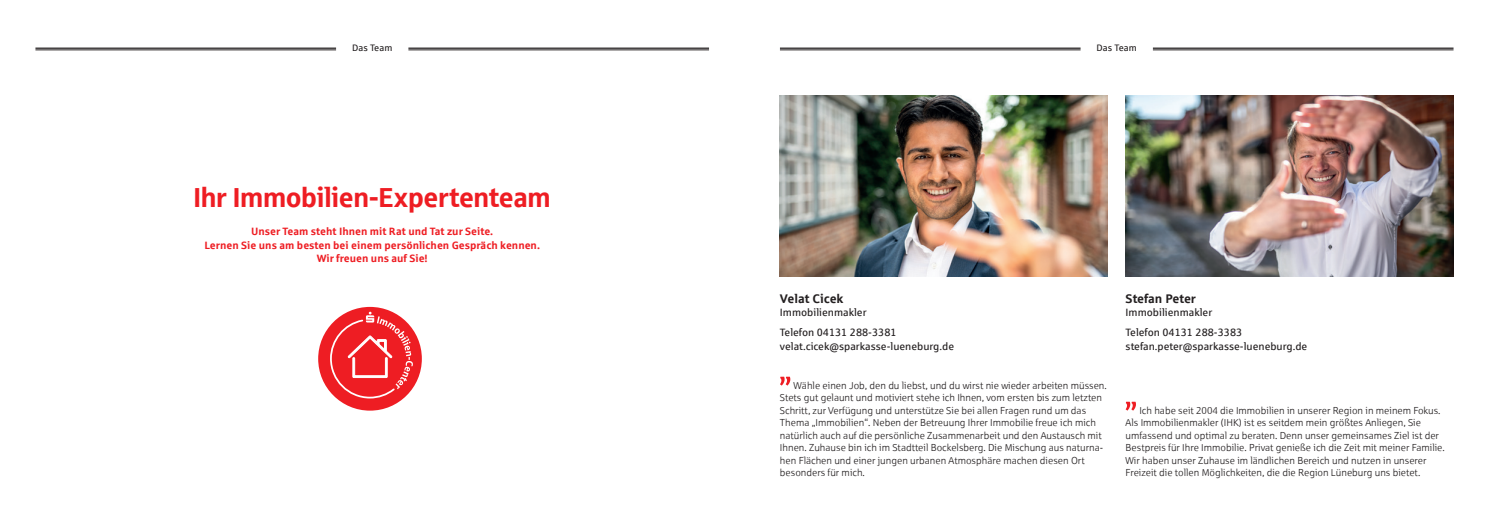
<style>
.page{position:relative;width:1489px;height:525px;background:#fff}
.page>*{position:absolute;margin:0;border:0;box-sizing:border-box;transform-origin:0 0}
.t1{font:27.5px "Sparkasse Head";letter-spacing:.01em;color:#ee1d23}
.t2{font:700 12.5px "Sparkasse Rg";color:#231f20}
.t3{font:10.62px/20px "Sparkasse Rg";color:#231f20}
.t4{font:700 10.62px/13.8px "Sparkasse Rg";color:#ee1d23;text-align:center}
.t5{font:10px/12.5px "Sparkasse Lt";color:#231f20}
.t6{font:9.38px "Sparkasse Rg";letter-spacing:.01em;color:#231f20}
</style>
<div class="page">
<hr style="left:35px;top:48px;width:301px;height:1px;background:#231f20">
<hr style="left:35px;top:50px;width:301px;height:1px;background:#231f20">
<hr style="left:780px;top:48px;width:300px;height:1px;background:#231f20">
<hr style="left:780px;top:50px;width:300px;height:1px;background:#231f20">
<hr style="left:408px;top:48px;width:301px;height:1px;background:#231f20">
<hr style="left:408px;top:50px;width:301px;height:1px;background:#231f20">
<hr style="left:1152px;top:48px;width:301px;height:1px;background:#231f20">
<hr style="left:1152px;top:50px;width:301px;height:1px;background:#231f20">
<img style="left:780px;top:96px;width:327px;height:180px">
<svg style="left:780px;top:376px;width:10px;height:9px"></svg>
<img style="left:1125px;top:96px;width:328px;height:180px">
<svg style="left:1125px;top:401px;width:10px;height:9px"></svg>
<div style="left:318px;top:307px;width:104px;height:103px;background:#ee1d23;border-radius:50%"></div>
<svg style="left:329px;top:311px;width:84px;height:88px"></svg>
<p class="t6" style="left:352px;top:42px;width:42px">Das Team</p>
<p class="t6" style="left:1096px;top:42px;width:42px">Das Team</p>
<h1 class="t1" style="left:194px;top:180px;width:358px">Ihr Immobilien-Expertenteam</h1>
<p class="t4" style="left:204px;top:224px;width:337px">Unser Team steht Ihnen mit Rat und Tat zur Seite.<br>Lernen Sie uns am besten bei einem persönlichen Gespräch kennen.<br>Wir freuen uns auf Sie!</p>
<p class="t2" style="left:780px;top:291px;width:65px">Velat Cicek</p>
<p class="t3" style="left:780px;top:302px;width:118px">Immobilienmakler<br>Telefon 04131 288-3381</p>
<p class="t3" style="left:780px;top:335px;width:176px">velat.cicek@sparkasse-lueneburg.de</p>
<p class="t5" style="left:780px;top:378px;width:328px;text-indent:14px">Wähle einen Job, den du liebst, und du wirst nie wieder arbeiten müssen.<br>Stets gut gelaunt und motiviert stehe ich Ihnen, vom ersten bis zum letzten Schritt, zur Verfügung und unterstütze Sie bei allen Fragen rund um das Thema „Immobilien“. Neben der Betreuung Ihrer Immobilie freue ich mich natürlich auch auf die persönliche Zusammenarbeit und den Austausch mit Ihnen. Zuhause bin ich im Stadtteil Bockelsberg. Die Mischung aus naturna&shy;hen Flächen und einer jungen urbanen Atmosphäre machen diesen Ort besonders für mich.</p>
<p class="t2" style="left:1125px;top:291px;width:72px">Stefan Peter</p>
<p class="t3" style="left:1125px;top:302px;width:118px">Immobilienmakler<br>Telefon 04131 288-3383</p>
<p class="t3" style="left:1125px;top:335px;width:183px">stefan.peter@sparkasse-lueneburg.de</p>
<p class="t5" style="left:1125px;top:403px;width:321px;text-indent:14px">Ich habe seit 2004 die Immobilien in unserer Region in meinem Fokus.<br>Als Immobilienmakler (IHK) ist es seitdem mein größtes Anliegen, Sie umfassend und optimal zu beraten. Denn unser gemeinsames Ziel ist der Bestpreis für Ihre Immobilie. Privat genieße ich die Zeit mit meiner Familie.<br>Wir haben unser Zuhause im ländlichen Bereich und nutzen in unserer Freizeit die tollen Möglichkeiten, die die Region Lüneburg uns bietet.</p>
</div>
